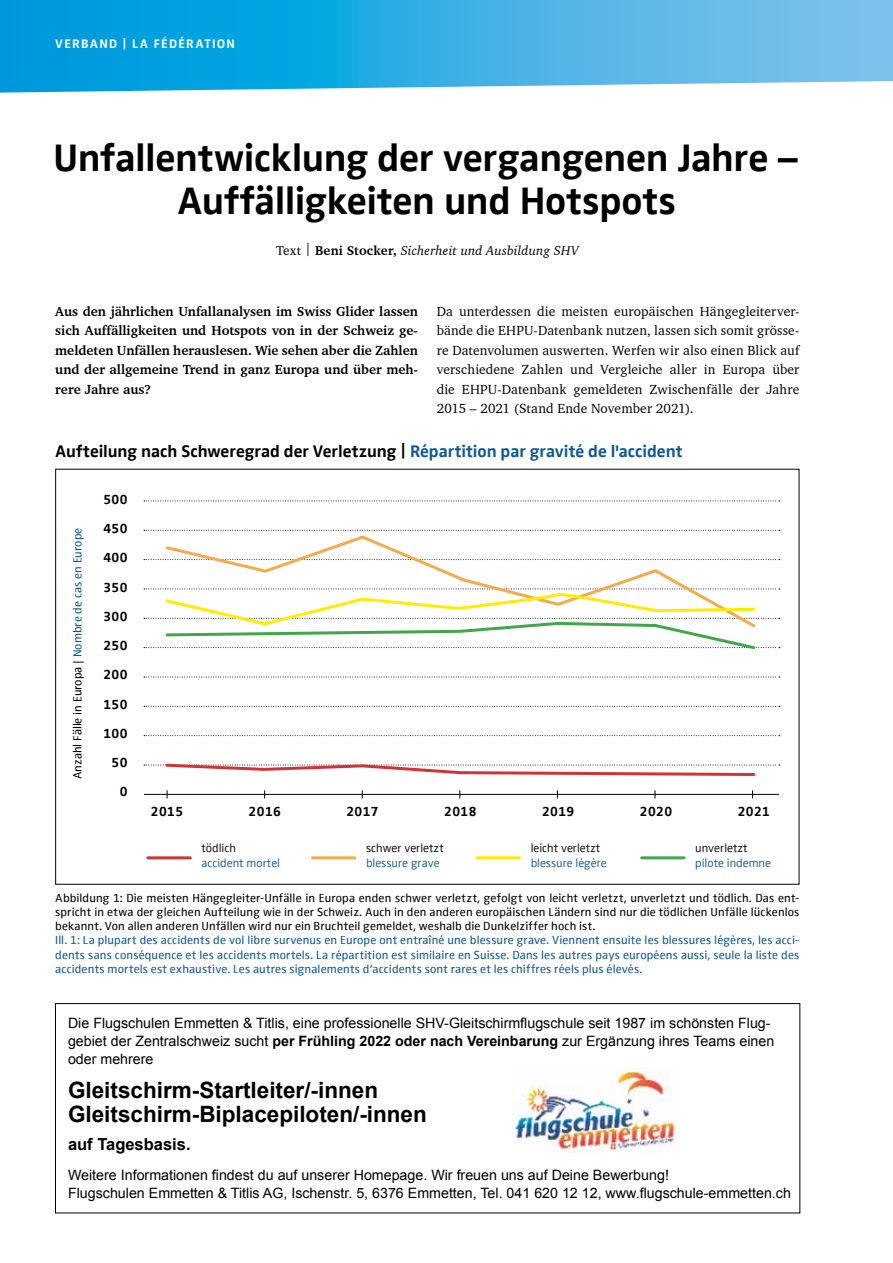
<style>
.page{position:relative;width:893px;height:1263px;background:#fff}
.page>*{position:absolute;margin:0;border:0;box-sizing:border-box;transform-origin:0 0}
.t1{font:700 39.3px/43.5px "Zwo Offc Pro";letter-spacing:-.005em;color:#000;text-align:center}
.t2{font:700 22.5px/24px "Arial";color:#000}
.t3{font:700 17.25px "Zwo Offc Pro";color:#000}
.t4{font:700 16.5px "Arial";color:#000}
.t5{font:14.25px/18px "Arial";color:#000}
.t6{font:13.5px/19.5px "Charter BT";letter-spacing:.01em;color:#000;text-align:justify}
.t7{font:700 13.5px/19.5px "Charter BT";color:#000;text-align:justify}
.t8{font:700 13.5px/29.2px "Zwo Offc Pro";letter-spacing:.03em;color:#000;text-align:right}
.t9{font:italic 13.2px "Charter BT";letter-spacing:.01em;color:#000}
.t10{font:700 12.75px "Zwo Offc Pro";letter-spacing:.1em;color:#fff}
.t11{font:12px/14.2px "Zwo Offc Pro";letter-spacing:.005em;color:#000;text-align:justify}
.t12{font:12px/14.2px "Zwo Offc Pro";letter-spacing:.015em;color:#115892;text-align:justify}
.t13{font:300 12px "Zwo Offc Pro";color:#115892}
.t14{font:300 12px "Zwo Offc Pro";color:#000}
.s1{font-style:normal}
.s2{font-weight:700;font-style:normal}
.s3{color:#115892}
.s4{font-weight:700}
</style>
<div class="page">
<svg style="left:0;top:0;width:893px;height:93px;background:#40b2e5"></svg>
<div style="left:55px;top:1003px;width:745px;height:210px;border:1px solid #000"></div>
<img style="left:512px;top:1068px;width:166px;height:84px">
<svg style="left:144px;top:501px;width:636px;height:1px"></svg>
<svg style="left:144px;top:530px;width:636px;height:1px"></svg>
<svg style="left:144px;top:559px;width:636px;height:1px"></svg>
<svg style="left:144px;top:677px;width:636px;height:1px"></svg>
<svg style="left:144px;top:706px;width:636px;height:1px"></svg>
<svg style="left:144px;top:735px;width:636px;height:1px"></svg>
<hr style="left:144px;top:794px;width:635px;height:1px;background:#000">
<svg style="left:163px;top:535px;width:595px;height:54px"></svg>
<svg style="left:144px;top:589px;width:636px;height:61px"></svg>
<svg style="left:144px;top:763px;width:636px;height:13px"></svg>
<hr style="left:148px;top:856px;width:42px;height:3px;background:#d03439">
<hr style="left:312px;top:856px;width:43px;height:3px;background:#f6aa4b">
<hr style="left:477px;top:856px;width:43px;height:3px;background:#ffec00">
<hr style="left:642px;top:856px;width:42px;height:3px;background:#42a74c">
<p class="t10" style="left:55px;top:34px;width:181px">VERBAND | LA FÉDÉRATION</p>
<h1 class="t1" style="left:53px;top:133px;width:746px">Unfallentwicklung der vergangenen Jahre –<br>Auffälligkeiten und Hotspots</h1>
<p class="t9" style="left:276px;top:242px;width:304px"><span class="s1">Text |</span> <span class="s2">Beni Stocker,</span> Sicherheit und Ausbildung SHV</p>
<p class="t7" style="left:55px;top:301px;width:364px">Aus den jährlichen Unfallanalysen im Swiss Glider lassen sich Auffälligkeiten und Hotspots von in der Schweiz ge&shy;meldeten Unfällen herauslesen. Wie sehen aber die Zahlen und der allgemeine Trend in ganz Europa und über meh&shy;rere Jahre aus?</p>
<p class="t6" style="left:437px;top:301px;width:364px">Da unterdessen die meisten europäischen Hängegleiterver&shy;bände die EHPU-Datenbank nutzen, lassen sich somit grösse&shy;re Datenvolumen auswerten. Werfen wir also einen Blick auf verschiedene Zahlen und Vergleiche aller in Europa über die EHPU-Datenbank gemeldeten Zwischenfälle der Jahre 2015 – 2021 (Stand Ende November 2021).</p>
<p class="t3" style="left:55px;top:438px;width:629px">Aufteilung nach Schweregrad der Verletzung | <span class="s3">Répartition par gravité de l'accident</span></p>
<p class="t11" style="left:70px;top:779px;width:253px;rotate:-90deg">Anzahl Fälle in Europa | <span class="s3">Nombre de cas en Europe</span></p>
<p class="t8" style="left:103px;top:484px;width:26px">500<br>450<br>400<br>350<br>300<br>250<br>200<br>150<br>100<br>50<br>0</p>
<p class="t8" style="left:151px;top:796px;width:34px">2015</p>
<p class="t8" style="left:249px;top:796px;width:34px">2016</p>
<p class="t8" style="left:346px;top:796px;width:34px">2017</p>
<p class="t8" style="left:444px;top:796px;width:34px">2018</p>
<p class="t8" style="left:542px;top:796px;width:34px">2019</p>
<p class="t8" style="left:640px;top:796px;width:34px">2020</p>
<p class="t8" style="left:738px;top:796px;width:34px">2021</p>
<p class="t14" style="left:201px;top:839px;width:36px">tödlich</p>
<p class="t13" style="left:201px;top:854px;width:80px">accident mortel</p>
<p class="t14" style="left:366px;top:839px;width:79px">schwer verletzt</p>
<p class="t13" style="left:366px;top:854px;width:75px">blessure grave</p>
<p class="t14" style="left:531px;top:839px;width:71px">leicht verletzt</p>
<p class="t13" style="left:531px;top:854px;width:78px">blessure légère</p>
<p class="t14" style="left:695px;top:839px;width:54px">unverletzt</p>
<p class="t13" style="left:695px;top:854px;width:77px">pilote indemne</p>
<p class="t11" style="left:55px;top:890px;width:746px">Abbildung 1: Die meisten Hängegleiter-Unfälle in Europa enden schwer verletzt, gefolgt von leicht verletzt, unverletzt und tödlich. Das ent&shy;spricht in etwa der gleichen Aufteilung wie in der Schweiz. Auch in den anderen europäischen Ländern sind nur die tödlichen Unfälle lückenlos bekannt. Von allen anderen Unfällen wird nur ein Bruchteil gemeldet, weshalb die Dunkelziffer hoch ist.</p>
<p class="t12" style="left:55px;top:932px;width:746px">Ill. 1: La plupart des accidents de vol libre survenus en Europe ont entraîné une blessure grave. Viennent ensuite les blessures légères, les acci&shy;dents sans conséquence et les accidents mortels. La répartition est similaire en Suisse. Dans les autres pays européens aussi, seule la liste des accidents mortels est exhaustive. Les autres signalements d’accidents sont rares et les chiffres réels plus élevés.</p>
<p class="t5" style="left:68px;top:1014px;width:708px">Die Flugschulen Emmetten &amp; Titlis, eine professionelle SHV-Gleitschirmflugschule seit 1987 im schönsten Flug&shy;gebiet der Zentralschweiz sucht <span class="s4">per Frühling 2022 oder nach Vereinbarung</span> zur Ergänzung ihres Teams einen oder mehrere</p>
<h2 class="t2" style="left:68px;top:1079px;width:360px">Gleitschirm-Startleiter/-innen<br>Gleitschirm-Biplacepiloten/-innen</h2>
<p class="t4" style="left:68px;top:1134px;width:124px">auf Tagesbasis.</p>
<p class="t5" style="left:68px;top:1166px;width:724px">Weitere Informationen findest du auf unserer Homepage. Wir freuen uns auf Deine Bewerbung!<br>Flugschulen Emmetten &amp; Titlis AG, Ischenstr. 5, 6376 Emmetten, Tel. 041 620 12 12, www.flugschule-emmetten.ch</p>
</div>
